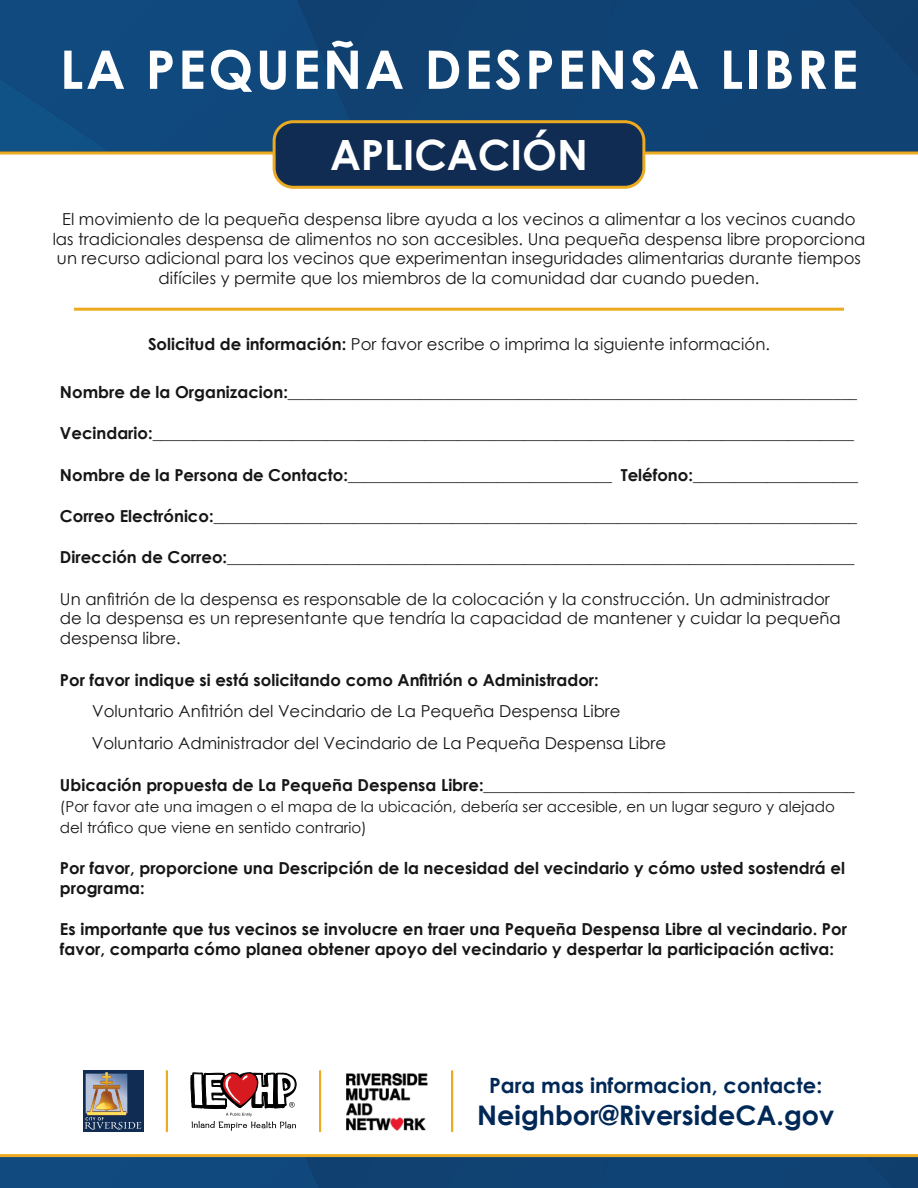
<style>
.page{position:relative;width:918px;height:1188px;background:#fff}
.page>*{position:absolute;margin:0;border:0;box-sizing:border-box;transform-origin:0 0}
.t1{font:700 53.25px "Century Gothic";letter-spacing:.05em;color:#fff}
.t2{font:700 41.7px "Century Gothic";color:#fff}
.t3{font:700 27px "Century Gothic";color:#002856}
.t4{font:700 21px "Century Gothic";color:#002856}
.List_Paragraph{font:700 16.5px/19.8px "Century Gothic";color:#161616}
.List_Paragraph-2{font:16.5px/19.8px "Century Gothic";color:#161616}
.List_Paragraph-3{font:15px/21px "Century Gothic";color:#161616}
.s1{font-weight:700}
</style>
<div class="page">
<hr style="left:74px;top:308px;width:770px;height:3px;background:#ecaa20">
<svg style="left:190px;top:1072px;width:107px;height:59px"></svg>
<img style="left:346px;top:1073px;width:82px;height:58px">
<div style="left:83px;top:1070px;width:60px;height:62px;background:#102c52"></div>
<svg style="left:85px;top:1072px;width:56px;height:58px"></svg>
<div style="left:166px;top:1070px;width:2px;height:62px;border:2px solid #ecaa20"></div>
<div style="left:319px;top:1070px;width:2px;height:62px;border:2px solid #ecaa20"></div>
<div style="left:451px;top:1070px;width:2px;height:62px;border:2px solid #ecaa20"></div>
<svg style="left:0;top:1157px;width:918px;height:31px;background:#104476"></svg>
<hr style="left:0;top:1154px;width:918px;height:3px;background:#ecaa20">
<svg style="left:0;top:0;width:292px;height:151px;background:#10497e"></svg>
<svg style="left:292px;top:0;width:267px;height:120px;background:#104272"></svg>
<div style="left:559px;top:0;width:359px;height:151px;background:#104375"></div>
<div style="left:837px;top:0;width:81px;height:91px;background:#104274"></div>
<hr style="left:0;top:152px;width:918px;height:2px;background:#ecaa20">
<div style="left:274px;top:122px;width:370px;height:65px;background:#102c52;border-radius:19px"></div>
<div style="left:273px;top:120px;width:372px;height:69px;border:3px solid #ecaa20;border-radius:19px"></div>
<p class="t1" style="left:60px;top:29px;width:800px">LA PEQUEÑA DESPENSA LIBRE</p>
<p class="t2" style="left:330px;top:123px;width:259px">APLICACIÓN</p>
<p class="List_Paragraph-2" style="left:53px;top:209px;width:814px;text-align:center">El movimiento de la pequeña despensa libre ayuda a los vecinos a alimentar a los vecinos cuando las tradicionales despensa de alimentos no son accesibles. Una pequeña despensa libre proporciona un recurso adicional para los vecinos que experimentan inseguridades alimentarias durante tiempos difíciles y permite que los miembros de la comunidad dar cuando pueden.</p>
<p class="List_Paragraph-2" style="left:148px;top:334px;width:624px"><span class="s1">Solicitud de información:</span> Por favor escribe o imprima la siguiente información.</p>
<p class="List_Paragraph" style="left:60px;top:381px;width:799px">Nombre de la Organizacion:_____________________________________________________________________</p>
<p class="List_Paragraph" style="left:60px;top:422px;width:795px">Vecindario:_____________________________________________________________________________________</p>
<p class="List_Paragraph" style="left:60px;top:464px;width:800px">Nombre de la Persona de Contacto:________________________________ Teléfono:____________________</p>
<p class="List_Paragraph" style="left:60px;top:505px;width:799px">Correo Electrónico:______________________________________________________________________________</p>
<p class="List_Paragraph" style="left:60px;top:547px;width:796px">Dirección de Correo:____________________________________________________________________________</p>
<p class="List_Paragraph-2" style="left:60px;top:589px;width:782px">Un anfitrión de la despensa es responsable de la colocación y la construcción. Un administrador de la despensa es un representante que tendría la capacidad de mantener y cuidar la pequeña despensa libre.</p>
<p class="List_Paragraph-2" style="left:92px;top:664px;width:576px;line-height:31.8px;text-indent:-32px"><span class="s1">Por favor indique si está solicitando como Anfitrión o Administrador:<br></span>Voluntario Anfitrión del Vecindario de La Pequeña Despensa Libre<br>Voluntario Administrador del Vecindario de La Pequeña Despensa Libre</p>
<p class="List_Paragraph" style="left:60px;top:774px;width:796px">Ubicación propuesta de La Pequeña Despensa Libre:_____________________________________________</p>
<p class="List_Paragraph-3" style="left:60px;top:796px;width:776px">(Por favor ate una imagen o el mapa de la ubicación, debería ser accesible, en un lugar seguro y alejado del tráfico que viene en sentido contrario)</p>
<p class="List_Paragraph" style="left:60px;top:857px;width:787px">Por favor, proporcione una Descripción de la necesidad del vecindario y cómo usted sostendrá el programa:</p>
<p class="List_Paragraph" style="left:60px;top:919px;width:789px">Es importante que tus vecinos se involucre en traer una Pequeña Despensa Libre al vecindario. Por favor, comparta cómo planea obtener apoyo del vecindario y despertar la participación activa:</p>
<p class="t4" style="left:489px;top:1070px;width:335px">Para mas informacion, contacte:</p>
<p class="t3" style="left:477px;top:1094px;width:358px">Neighbor@RiversideCA.gov</p>
</div>
